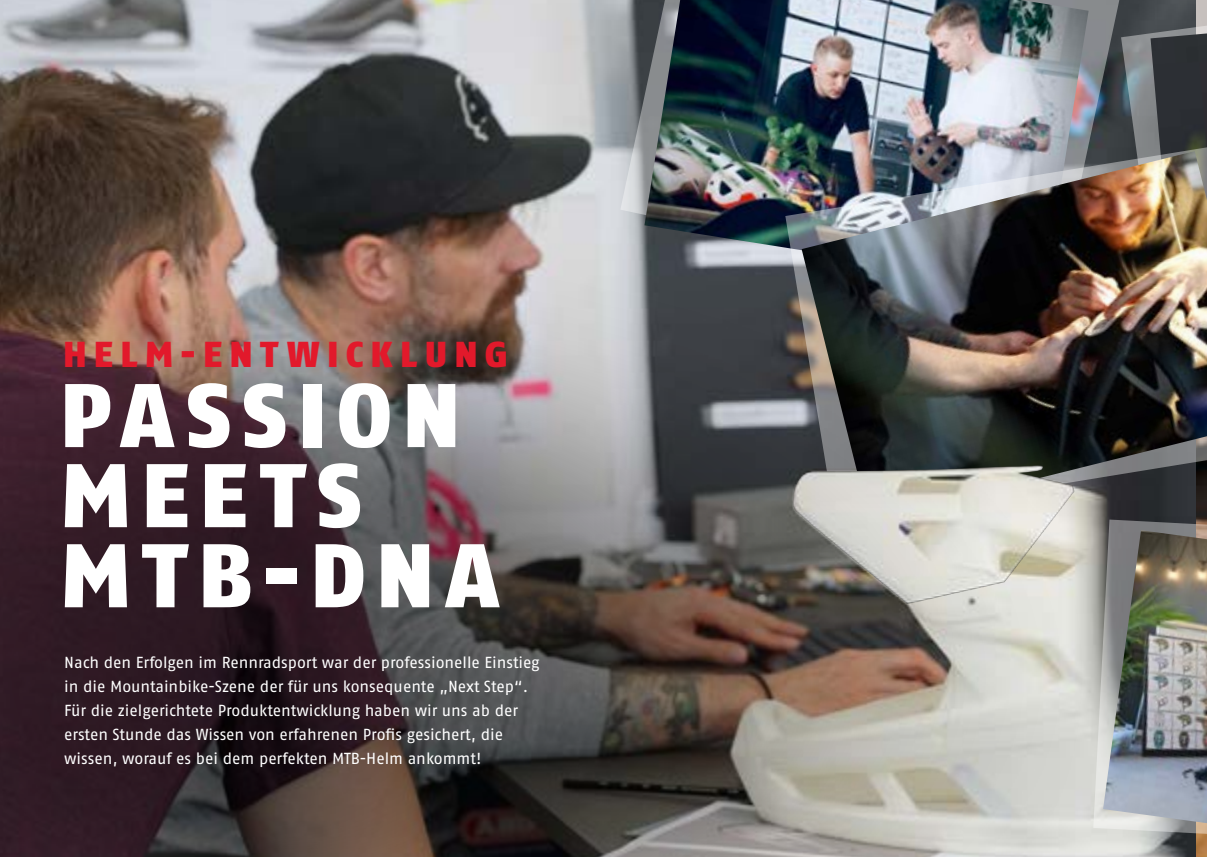
<style>
.page{position:relative;width:1207px;height:857px;background:#fff}
.page>*{position:absolute;margin:0;border:0;box-sizing:border-box;transform-origin:0 0}
.t1{font:900 90px/80px "ABUS Fago Pro";letter-spacing:.115em;color:#fff}
.t2{font:900 36px "ABUS Fago Pro";letter-spacing:.2em;color:#e2192b}
.t3{font:16px/24px "ABUS Fago Pro";letter-spacing:-.005em;color:#fff}
</style>
<div class="page">
<svg style="left:0;top:0;width:1120px;height:244px;background:#777473"></svg>
<svg style="left:620px;top:0;width:499px;height:244px;background:#7f858a"></svg>
<img style="left:644px;top:0;width:444px;height:244px">
<img style="left:785px;top:144px;width:335px;height:100px">
<img style="left:801px;top:151px;width:405px;height:236px">
<img style="left:1095px;top:387px;width:111px;height:469px">
<img style="left:0;top:244px;width:1095px;height:612px">
<img style="left:1093px;top:519px;width:114px;height:331px">
<svg style="left:0;top:0;width:6px;height:8px"></svg>
<img style="left:1120px;top:0;width:87px;height:343px">
<h2 class="t2" style="left:63px;top:332px;width:446px">HELM-ENTWICKLUNG</h2>
<h1 class="t1" style="left:60px;top:375px;width:441px">PASSION<br>MEETS<br>MTB-DNA</h1>
<p class="t3" style="left:64px;top:649px;width:477px">Nach den Erfolgen im Rennradsport war der professionelle Einstieg in die Mountainbike-Szene der für uns konsequente „Next Step“.<br>Für die zielgerichtete Produktentwicklung haben wir uns ab der ersten Stunde das Wissen von erfahrenen Profis gesichert, die wissen, worauf es bei dem perfekten MTB-Helm ankommt!</p>
</div>
